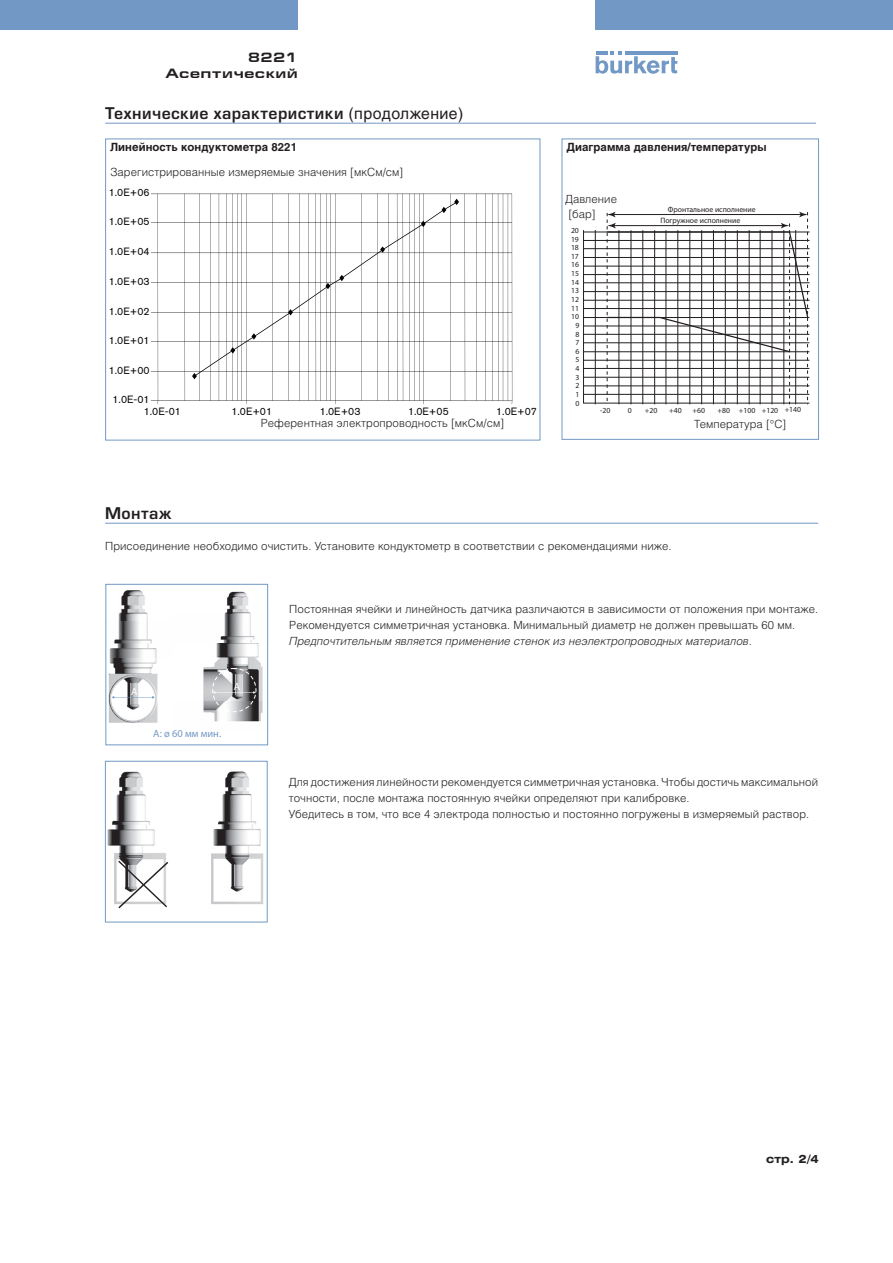
<style>
.page{position:relative;width:893px;height:1263px;background:#fff}
.page>*{position:absolute;margin:0;border:0;box-sizing:border-box;transform-origin:0 0}
.t1{font:15.75px "Europe Demi";letter-spacing:.025em;color:#231f20}
.t2{font:700 13.5px/16.5px "Europe Ext";letter-spacing:.075em;color:#231f20;text-align:right}
.t3{font:300 11.25px/15.8px "Helios";letter-spacing:.005em;color:#231f20}
.t4{font:italic 300 11.25px "Helios";letter-spacing:.005em;color:#231f20}
.t5{font:700 11.25px "Helios";letter-spacing:.005em;color:#231f20}
.t6{font:700 11.25px "Helios Ext";color:#231f20}
.t7{font:10.5px/12.3px "Akzidenz Grotesk BQ";color:#040503}
.t8{font:700 10.5px "Akzidenz Grotesk BQ";color:#7299c6}
.t9{font:700 10.5px "Akzidenz Grotesk BQ";color:#fff}
.t10{font:7.8px/8.7px "Akzidenz Grotesk BQ";color:#231f20;text-align:center}
.s1{font-family:"Helios"}
</style>
<div class="page">
<svg style="left:596px;top:51px;width:81px;height:23px"></svg>
<hr style="left:625px;top:51px;width:52px;height:3px;background:#7299c6">
<div style="left:0;top:0;width:298px;height:30px;background:#7299c6"></div>
<div style="left:595px;top:0;width:298px;height:30px;background:#7299c6"></div>
<hr style="left:105px;top:523px;width:713px;height:1px;background:#7299c6">
<img style="left:108px;top:585px;width:161px;height:145px">
<svg style="left:112px;top:696px;width:43px;height:3px"></svg>
<div style="left:212px;top:668px;width:44px;height:44px;border:1px dashed #fff;border-radius:50%"></div>
<svg style="left:213px;top:691px;width:43px;height:3px"></svg>
<img style="left:211px;top:771px;width:53px;height:133px">
<img style="left:107px;top:771px;width:59px;height:133px">
<svg style="left:117px;top:859px;width:52px;height:50px"></svg>
<div style="left:105px;top:584px;width:163px;height:161px;border:1px solid #7299c6"></div>
<div style="left:105px;top:761px;width:163px;height:161px;border:1px solid #7299c6"></div>
<svg style="left:151px;top:194px;width:362px;height:210px"></svg>
<hr style="left:105px;top:123px;width:711px;height:1px;background:#7299c6">
<hr style="left:583px;top:230px;width:1px;height:173px;background:#231f20">
<hr style="left:595px;top:230px;width:1px;height:174px;background:#231f20">
<hr style="left:583px;top:308px;width:226px;height:1px;background:#231f20">
<hr style="left:583px;top:317px;width:226px;height:1px;background:#231f20">
<hr style="left:583px;top:326px;width:226px;height:1px;background:#231f20">
<hr style="left:583px;top:334px;width:226px;height:1px;background:#231f20">
<hr style="left:583px;top:342px;width:226px;height:1px;background:#231f20">
<hr style="left:583px;top:351px;width:226px;height:1px;background:#231f20">
<hr style="left:583px;top:360px;width:226px;height:1px;background:#231f20">
<hr style="left:583px;top:368px;width:226px;height:1px;background:#231f20">
<hr style="left:583px;top:377px;width:226px;height:1px;background:#231f20">
<hr style="left:583px;top:386px;width:226px;height:1px;background:#231f20">
<hr style="left:583px;top:394px;width:226px;height:1px;background:#231f20">
<hr style="left:583px;top:403px;width:226px;height:1px;background:#231f20">
<hr style="left:584px;top:274px;width:225px;height:1px;background:#231f20">
<hr style="left:584px;top:283px;width:225px;height:1px;background:#231f20">
<hr style="left:584px;top:291px;width:225px;height:1px;background:#231f20">
<hr style="left:584px;top:300px;width:225px;height:1px;background:#231f20">
<hr style="left:584px;top:232px;width:225px;height:1px;background:#231f20">
<hr style="left:584px;top:240px;width:225px;height:1px;background:#231f20">
<hr style="left:584px;top:248px;width:225px;height:1px;background:#231f20">
<hr style="left:584px;top:257px;width:225px;height:1px;background:#231f20">
<hr style="left:584px;top:266px;width:225px;height:1px;background:#231f20">
<svg style="left:606px;top:212px;width:203px;height:192px"></svg>
<div style="left:562px;top:139px;width:257px;height:301px;border:1px solid #7299c6"></div>
<p class="t2" style="left:165px;top:49px;width:134px">8221<br>Асептический</p>
<h1 class="t1" style="left:105px;top:103px;width:360px">Технические характеристики <span class="s1">(продолжение)</span></h1>
<p class="t5" style="left:110px;top:140px;width:188px">Линейность кондуктометра 8221</p>
<p class="t3" style="left:110px;top:164px;width:294px">Зарегистрированные измеряемые значения [мкСм/см]</p>
<p class="t5" style="left:567px;top:140px;width:201px">Диаграмма давления/температуры</p>
<p class="t7" style="left:109px;top:186px;width:42px">1.0E+06</p>
<p class="t7" style="left:109px;top:215px;width:42px">1.0E+05</p>
<p class="t7" style="left:109px;top:245px;width:42px">1.0E+04</p>
<p class="t7" style="left:109px;top:275px;width:42px">1.0E+03</p>
<p class="t7" style="left:109px;top:305px;width:42px">1.0E+02</p>
<p class="t7" style="left:109px;top:334px;width:42px">1.0E+01</p>
<p class="t7" style="left:109px;top:364px;width:42px">1.0E+00</p>
<p class="t7" style="left:144px;top:393px;width:39px;text-indent:-31px">1.0E-01<br>1.0E-01</p>
<p class="t7" style="left:231px;top:405px;width:42px">1.0E+01</p>
<p class="t7" style="left:320px;top:405px;width:42px">1.0E+03</p>
<p class="t7" style="left:408px;top:405px;width:42px">1.0E+05</p>
<p class="t7" style="left:496px;top:405px;width:42px">1.0E+07</p>
<p class="t3" style="left:565px;top:190px;width:53px">Давление [бар]</p>
<p class="t10" style="left:571px;top:226px;width:9px;text-align:justify">20<br>19<br>18<br>17</p>
<p class="t10" style="left:668px;top:205px;width:89px">Фронтальное исполнение</p>
<p class="t10" style="left:660px;top:216px;width:81px">Погружное исполнение</p>
<p class="t10" style="left:571px;top:260px;width:10px">16<br>15<br>14<br>13<br>12<br>11<br>10<br>9<br>8<br>7<br>6<br>5<br>4<br>3<br>2<br>1<br>0</p>
<p class="t10" style="left:785px;top:405px;width:18px">+140</p>
<p class="t10" style="left:600px;top:406px;width:12px">-20</p>
<p class="t10" style="left:628px;top:406px;width:5px">0</p>
<p class="t10" style="left:645px;top:406px;width:14px">+20</p>
<p class="t10" style="left:669px;top:406px;width:14px">+40</p>
<p class="t10" style="left:692px;top:406px;width:14px">+60</p>
<p class="t10" style="left:718px;top:406px;width:62px">+80 +100 +120</p>
<p class="t3" style="left:261px;top:415px;width:245px">Референтная электропроводность [мкСм/см]</p>
<p class="t3" style="left:694px;top:416px;width:94px">Температура [°C]</p>
<h1 class="t1" style="left:105px;top:503px;width:68px">Монтаж</h1>
<p class="t3" style="left:105px;top:538px;width:568px">Присоединение необходимо очистить. Установите кондуктометр в соответствии с рекомендациями ниже.</p>
<p class="t9" style="left:131px;top:685px;width:8px">A</p>
<p class="t9" style="left:234px;top:680px;width:8px">A</p>
<p class="t8" style="left:153px;top:727px;width:69px">A: ø 60 мм мин.</p>
<p class="t3" style="left:289px;top:601px;width:530px">Постоянная ячейки и линейность датчика различаются в зависимости от положения при монтаже.<br>Рекомендуется симметричная установка. Минимальный диаметр не должен превышать 60 мм.</p>
<p class="t4" style="left:289px;top:634px;width:464px">Предпочтительным является применение стенок из неэлектропроводных материалов.</p>
<p class="t3" style="left:289px;top:774px;width:531px">Для достижения линейности рекомендуется симметричная установка. Чтобы достичь максимальной точности, после монтажа постоянную ячейки определяют при калибровке.<br>Убедитесь в том, что все 4 электрода полностью и постоянно погружены в измеряемый раствор.</p>
<p class="t6" style="left:766px;top:1152px;width:54px">стр. 2/4</p>
</div>
